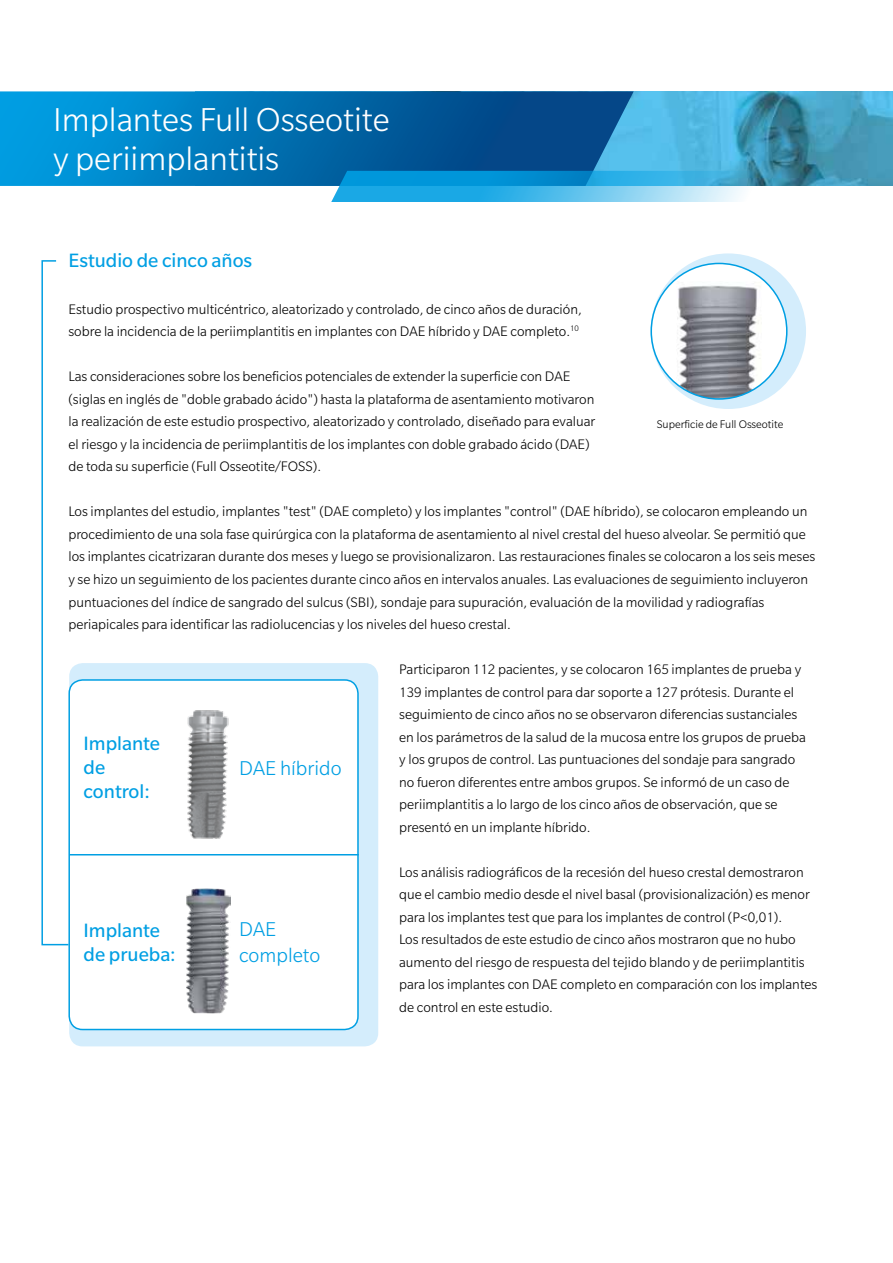
<style>
.page{position:relative;width:893px;height:1263px;background:#fff}
.page>*{position:absolute;margin:0;border:0;box-sizing:border-box;transform-origin:0 0}
.t1{font:300 36px/39px "Slate Pro";color:#fff}
.t2{font:300 21.75px/26.1px "Slate Pro";color:#009fe3}
.t3{font:21px/24px "Slate Pro";color:#009fe3}
.t4{font:300 15px/22.5px "Slate Pro";color:#000}
.t5{font:300 12px "Slate Pro";color:#000}
</style>
<div class="page">
<div style="left:69px;top:663px;width:309px;height:383px;background:#d4edfc;border-radius:14px"></div>
<div style="left:69px;top:680px;width:289px;height:349px;background:#fff;border-radius:14px"></div>
<div style="left:68px;top:679px;width:291px;height:351px;border:2px solid #009fe3;border-radius:14px"></div>
<hr style="left:69px;top:854px;width:290px;height:1px;background:#009fe3">
<img style="left:187px;top:710px;width:42px;height:129px">
<img style="left:186px;top:888px;width:44px;height:125px">
<svg style="left:41px;top:260px;width:29px;height:686px"></svg>
<div style="left:650px;top:253px;width:156px;height:156px;background:#d4edfc;border-radius:50%"></div>
<div style="left:651px;top:263px;width:136px;height:136px;background:#fff;border-radius:50%"></div>
<img style="left:676px;top:285px;width:86px;height:114px">
<img style="left:634px;top:91px;width:259px;height:95px">
<svg style="left:0;top:91px;width:634px;height:95px;background:#0470b1"></svg>
<svg style="left:326px;top:171px;width:482px;height:30px;background:#47b0df"></svg>
<h1 class="t1" style="left:53px;top:100px;width:338px">Implantes Full Osseotite y periimplantitis</h1>
<h3 class="t3" style="left:68px;top:249px;width:185px">Estudio de cinco años</h3>
<p class="t4" style="left:68px;top:298px;width:515px">Estudio prospectivo multicéntrico, aleatorizado y controlado, de cinco años de duración, sobre la incidencia de la periimplantitis en implantes con DAE híbrido y DAE completo.<sup>10</sup></p>
<p class="t4" style="left:68px;top:365px;width:528px">Las consideraciones sobre los beneficios potenciales de extender la superficie con DAE (siglas en inglés de "doble grabado ácido") hasta la plataforma de asentamiento motivaron la realización de este estudio prospectivo, aleatorizado y controlado, diseñado para evaluar el riesgo y la incidencia de periimplantitis de los implantes con doble grabado ácido (DAE) de toda su superficie (Full Osseotite/FOSS).</p>
<p class="t4" style="left:68px;top:500px;width:748px">Los implantes del estudio, implantes "test" (DAE completo) y los implantes "control" (DAE híbrido), se colocaron empleando un procedimiento de una sola fase quirúrgica con la plataforma de asentamiento al nivel crestal del hueso alveolar. Se permitió que los implantes cicatrizaran durante dos meses y luego se provisionalizaron. Las restauraciones finales se colocaron a los seis meses y se hizo un seguimiento de los pacientes durante cinco años en intervalos anuales. Las evaluaciones de seguimiento incluyeron puntuaciones del índice de sangrado del sulcus (SBI), sondaje para supuración, evaluación de la movilidad y radiografías periapicales para identificar las radiolucencias y los niveles del hueso crestal.</p>
<p class="t4" style="left:399px;top:658px;width:408px">Participaron 112 pacientes, y se colocaron 165 implantes de prueba y 139 implantes de control para dar soporte a 127 prótesis. Durante el seguimiento de cinco años no se observaron diferencias sustanciales en los parámetros de la salud de la mucosa entre los grupos de prueba y los grupos de control. Las puntuaciones del sondaje para sangrado no fueron diferentes entre ambos grupos. Se informó de un caso de periimplantitis a lo largo de los cinco años de observación, que se presentó en un implante híbrido.</p>
<p class="t4" style="left:399px;top:860px;width:420px">Los análisis radiográficos de la recesión del hueso crestal demostraron que el cambio medio desde el nivel basal (provisionalización) es menor para los implantes test que para los implantes de control (P&lt;0,01).<br>Los resultados de este estudio de cinco años mostraron que no hubo aumento del riesgo de respuesta del tejido blando y de periimplantitis para los implantes con DAE completo en comparación con los implantes de control en este estudio.</p>
<p class="t5" style="left:657px;top:418px;width:128px">Superficie de Full Osseotite</p>
<h3 class="t3" style="left:84px;top:731px;width:78px">Implante de control:</h3>
<h2 class="t2" style="left:239px;top:754px;width:104px">DAE híbrido</h2>
<h3 class="t3" style="left:84px;top:918px;width:94px">Implante de prueba:</h3>
<h2 class="t2" style="left:239px;top:916px;width:83px">DAE completo</h2>
</div>
